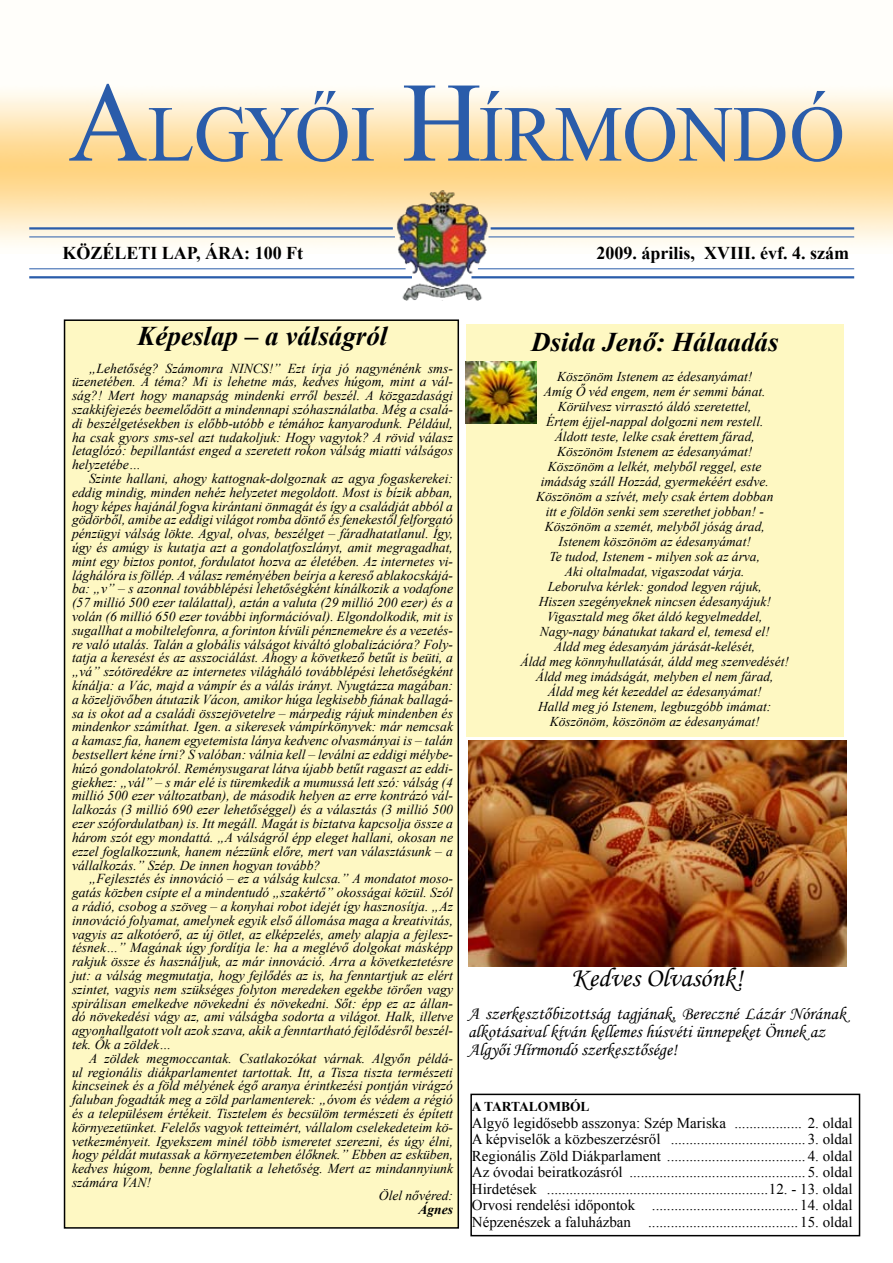
<style>
.page{position:relative;width:893px;height:1263px;background:#fff}
.page>*{position:absolute;margin:0;border:0;box-sizing:border-box;transform-origin:0 0}
.t1{font:79.35px "Times New Roman";letter-spacing:-.005em;color:#2a5caa}
.t2{font:italic 700 27px "Times New Roman";color:#000}
.t3{font:27px "Monotype Corsiva";color:#000}
.t4{font:18px/18px "Monotype Corsiva";color:#000}
.t5{font:700 18px "Times New Roman";color:#000}
.t6{font:15px/16.5px "Times New Roman";color:#000;text-align:justify}
.t7{font:italic 13.65px/13.8px "Times New Roman";color:#000;text-align:justify}
.t8{font:italic 13.5px/15px "Times New Roman";color:#000;text-align:center}
.t9{font:700 13.5px "Times New Roman";color:#000}
.t10{font:italic 700 13.5px "Times New Roman";color:#000}
.s1{font-size:113.4px}
</style>
<div class="page">
<div style="left:466px;top:324px;width:377px;height:412px;background:#fef8c2"></div>
<hr style="left:491px;top:227px;width:363px;height:3px;background:#2a5caa">
<hr style="left:29px;top:227px;width:364px;height:3px;background:#2a5caa">
<hr style="left:488px;top:236px;width:366px;height:1px;background:#2a5caa">
<hr style="left:29px;top:236px;width:366px;height:1px;background:#2a5caa">
<hr style="left:478px;top:268px;width:376px;height:1px;background:#2a5caa">
<hr style="left:29px;top:268px;width:377px;height:1px;background:#2a5caa">
<hr style="left:471px;top:276px;width:383px;height:2px;background:#2a5caa">
<hr style="left:29px;top:276px;width:383px;height:2px;background:#2a5caa">
<img style="left:394px;top:190px;width:96px;height:110px">
<div style="left:470px;top:1094px;width:390px;height:142px;border:2px solid #000"></div>
<div style="left:65px;top:320px;width:393px;height:908px;background:#fef8c3"></div>
<div style="left:64px;top:319px;width:395px;height:910px;border:2px solid #000"></div>
<img style="left:468px;top:741px;width:378px;height:225px">
<img style="left:466px;top:362px;width:70px;height:62px">
<h1 class="t1" style="left:68px;top:81px;width:778px"><span class="s1">A</span>LGYŐI <span class="s1">H</span>ÍRMONDÓ</h1>
<h3 class="t5" style="left:63px;top:230px;width:233px">KÖZÉLETI LAP, ÁRA: 50 Ft</h3>
<h3 class="t5" style="left:570px;top:230px;width:282px">2008. december , XVII. évf. 12. szám</h3>
<h3 class="t5" style="left:62px;top:240px;width:242px">KÖZÉLETI LAP, ÁRA: 100 Ft</h3>
<h3 class="t5" style="left:596px;top:240px;width:254px">2009. április, XVIII. évf. 4. szám</h3>
<h2 class="t2" style="left:138px;top:317px;width:251px">Képeslap – a válságról</h2>
<p class="t7" style="left:72px;top:361px;width:383px;text-indent:17px">„Lehetőség? Számomra NINCS!” Ezt írja jó nagynénénk sms&shy;üzenetében. A téma? Mi is lehetne más, kedves húgom, mint a vál&shy;ság?! Mert hogy manapság mindenki erről beszél. A közgazdasági szakkifejezés beemelődött a mindennapi szóhasználatba. Még a csalá&shy;di beszélgetésekben is előbb-utóbb e témához kanyarodunk. Például, ha csak gyors sms-sel azt tudakoljuk: Hogy vagytok? A rövid válasz letaglózó: bepillantást enged a szeretett rokon válság miatti válságos helyzetébe…</p>
<p class="t7" style="left:72px;top:471px;width:383px;text-indent:17px">Szinte hallani, ahogy kattognak-dolgoznak az agya fogaskerekei: eddig mindig, minden nehéz helyzetet megoldott. Most is bízik abban, hogy képes hajánál fogva kirántani önmagát és így a családját abból a gödörből, amibe az eddigi világot romba döntő és fenekestől felforgató pénzügyi válság lökte. Agyal, olvas, beszélget – fáradhatatlanul. Így, úgy és amúgy is kutatja azt a gondolatfoszlányt, amit megragadhat, mint egy biztos pontot, fordulatot hozva az életében. Az internetes vi&shy;lághálóra is föllép. A válasz reményében beírja a kereső ablakocskájá&shy;ba: „v” – s azonnal továbblépési lehetőségként kínálkozik a vodafone (57 millió 500 ezer találattal), aztán a valuta (29 millió 200 ezer) és a volán (6 millió 650 ezer további információval). Elgondolkodik, mit is sugallhat a mobiltelefonra, a forinton kívüli pénznemekre és a vezetés&shy;re való utalás. Talán a globális válságot kiváltó globalizációra? Foly&shy;tatja a keresést és az asszociálást. Ahogy a következő betűt is beüti, a „vá” szótöredékre az internetes világháló továbblépési lehetőségként kínálja: a Vác, majd a vámpír és a válás irányt. Nyugtázza magában: a közeljövőben átutazik Vácon, amikor húga legkisebb fiának ballagá&shy;sa is okot ad a családi összejövetelre – márpedig rájuk mindenben és mindenkor számíthat. Igen. a sikeresek vámpírkönyvek: már nemcsak a kamasz fia, hanem egyetemista lánya kedvenc olvasmányai is – talán bestsellert kéne írni? S valóban: válnia kell – leválni az eddigi mélybe&shy;húzó gondolatokról. Reménysugarat látva újabb betűt ragaszt az eddi&shy;giekhez: „vál” – s már elé is türemkedik a mumussá lett szó: válság (4 millió 500 ezer változatban), de második helyen az erre kontrázó vál&shy;lalkozás (3 millió 690 ezer lehetőséggel) és a választás (3 millió 500 ezer szófordulatban) is. Itt megáll. Magát is biztatva kapcsolja össze a három szót egy mondattá. „A válságról épp eleget hallani, okosan ne ezzel foglalkozzunk, hanem nézzünk előre, mert van választásunk – a vállalkozás.” Szép. De innen hogyan tovább?</p>
<p class="t7" style="left:72px;top:871px;width:383px;text-indent:17px">„Fejlesztés és innováció – ez a válság kulcsa.” A mondatot moso&shy;gatás közben csípte el a mindentudó „szakértő” okosságai közül. Szól a rádió, csobog a szöveg – a konyhai robot idejét így hasznosítja. „Az innováció folyamat, amelynek egyik első állomása maga a kreativitás, vagyis az alkotóerő, az új ötlet, az elképzelés, amely alapja a fejlesz&shy;tésnek…” Magának úgy fordítja le: ha a meglévő dolgokat másképp rakjuk össze és használjuk, az már innováció. Arra a következtetésre jut: a válság megmutatja, hogy fejlődés az is, ha fenntartjuk az elért szintet, vagyis nem szükséges folyton meredeken egekbe törően vagy spirálisan emelkedve növekedni és növekedni. Sőt: épp ez az állan&shy;dó növekedési vágy az, ami válságba sodorta a világot. Halk, illetve agyonhallgatott volt azok szava, akik a fenntartható fejlődésről beszél&shy;tek. Ők a zöldek…</p>
<p class="t7" style="left:72px;top:1051px;width:383px;text-indent:17px">A zöldek megmoccantak. Csatlakozókat várnak. Algyőn példá&shy;ul regionális diákparlamentet tartottak. Itt, a Tisza tiszta természeti kincseinek és a föld mélyének égő aranya érintkezési pontján virágzó faluban fogadták meg a zöld parlamenterek: „óvom és védem a régió és a településem értékeit. Tisztelem és becsülöm természeti és épített környezetünket. Felelős vagyok tetteimért, vállalom cselekedeteim kö&shy;vetkezményeit. Igyekszem minél több ismeretet szerezni, és úgy élni, hogy példát mutassak a környezetemben élőknek.” Ebben az esküben, kedves húgom, benne foglaltatik a lehetőség. Mert az mindannyiunk számára VAN!</p>
<p class="t8" style="left:379px;top:1188px;width:76px">Ölel nővéred:</p>
<p class="t10" style="left:418px;top:1200px;width:36px">Ágnes</p>
<h2 class="t2" style="left:531px;top:323px;width:249px">Dsida Jenő: Hálaadás</h2>
<p class="t8" style="left:520px;top:369px;width:270px">Köszönöm Istenem az édesanyámat!<br>Amíg Ő véd engem, nem ér semmi bánat.<br>Körülvesz virrasztó áldó szeretettel,<br>Értem éjjel-nappal dolgozni nem restell.<br>Áldott teste, lelke csak érettem fárad,<br>Köszönöm Istenem az édesanyámat!<br>Köszönöm a lelkét, melyből reggel, este<br>imádság száll Hozzád, gyermekéért esdve.<br>Köszönöm a szívét, mely csak értem dobban<br>itt e földön senki sem szerethet jobban! - Köszönöm a szemét, melyből jóság árad,<br>Istenem köszönöm az édesanyámat!<br>Te tudod, Istenem - milyen sok az árva,<br>Aki oltalmadat, vigaszodat várja.<br>Leborulva kérlek: gondod legyen rájuk,<br>Hiszen szegényeknek nincsen édesanyájuk!<br>Vigasztald meg őket áldó kegyelmeddel, Nagy-nagy bánatukat takard el, temesd el!<br>Áldd meg édesanyám járását-kelését,<br>Áldd meg könnyhullatását, áldd meg szenvedését!<br>Áldd meg imádságát, melyben el nem fárad,<br>Áldd meg két kezeddel az édesanyámat!<br>Halld meg jó Istenem, legbuzgóbb imámat:<br>Köszönöm, köszönöm az édesanyámat!</p>
<h2 class="t3" style="left:571px;top:961px;width:173px">Kedves Olvasónk!</h2>
<h3 class="t4" style="left:468px;top:1004px;width:379px">A szerkesztőbizottság tagjának, Bereczné Lázár Nórának alkotásaival kíván kellemes húsvéti ünnepeket Önnek az<br>Algyői Hírmondó szerkesztősége!</h3>
<p class="t9" style="left:472px;top:1097px;width:119px">A TARTALOMBÓL</p>
<p class="t6" style="left:472px;top:1114px;width:382px">Algyő legidősebb asszonya: Szép Mariska .................. 2. oldal A képviselők a közbeszerzésről .................................... 3. oldal Regionális Zöld Diákparlament ..................................... 4. oldal Az óvodai beiratkozásról ............................................... 5. oldal Hirdetések ...........................................................12. - 13. oldal Orvosi rendelési időpontok ....................................... 14. oldal Népzenészek a faluházban ........................................ 15. oldal</p>
</div>
